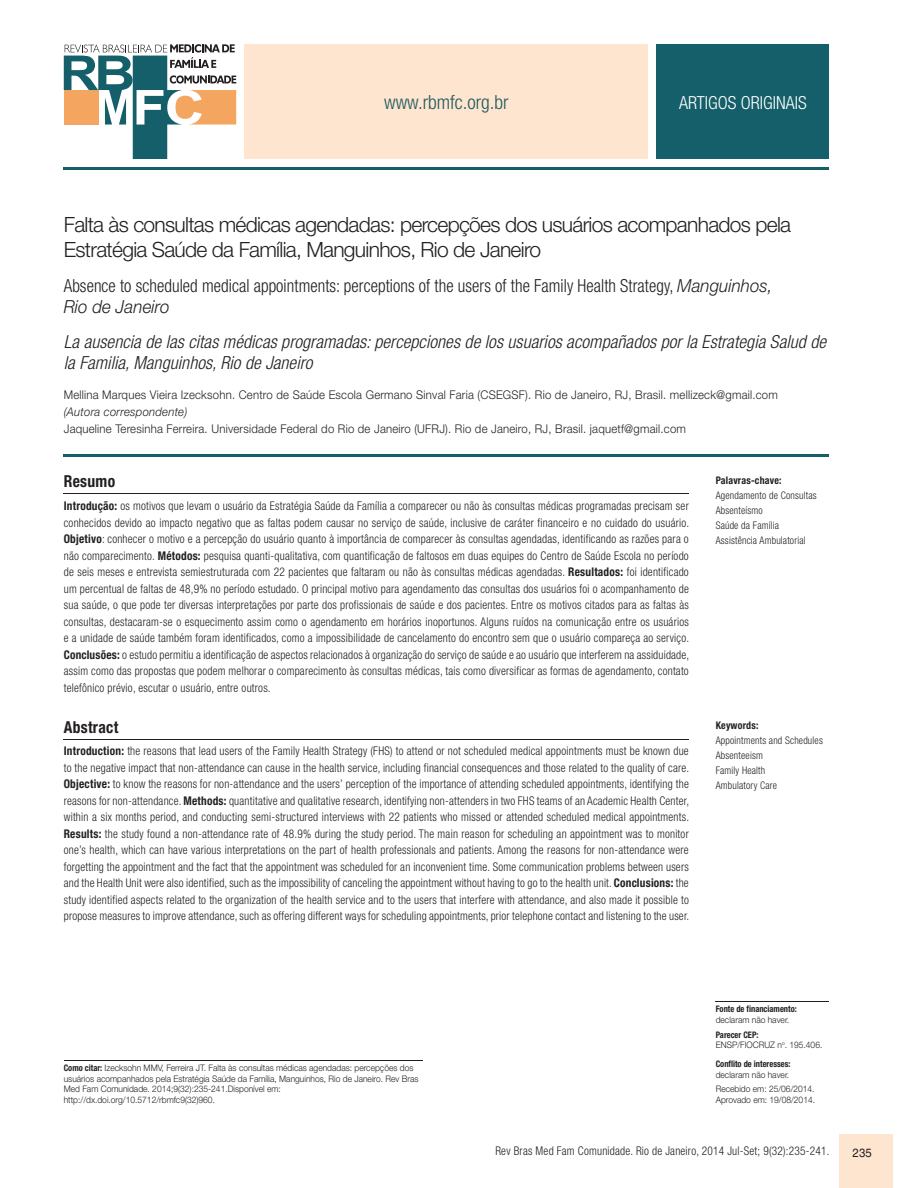
<style>
.page{position:relative;width:918px;height:1188px;background:#fff}
.page>*{position:absolute;margin:0;border:0;box-sizing:border-box;transform-origin:0 0}
.t1{font:300 21px/25.2px "Helvetica Neue";letter-spacing:-.035em;color:#231f20}
.t2{font:300 condensed 19.5px "Helvetica Neue";color:#215a5e}
.t3{font:italic 300 condensed 18px/21.6px "Helvetica Neue";letter-spacing:.005em;color:#231f20}
.t4{font:300 condensed 18px/21.6px "Helvetica Neue";letter-spacing:.005em;color:#231f20;scale:.94 1}
.t5{font:300 condensed 18px "Helvetica Neue";color:#fff}
.t6{font:700 condensed 16.5px "Helvetica Neue";letter-spacing:.02em;color:#231f20;scale:.94 1}
.t7{font:300 condensed 12px/16.5px "Helvetica Neue";letter-spacing:.02em;color:#231f20;text-align:justify;scale:.94 1}
.t8{font:300 12px "Helvetica Neue";letter-spacing:.02em;color:#231f20;scale:.94 1}
.t9{font:italic 300 12px "Helvetica Neue";letter-spacing:.02em;color:#231f20;scale:.94 1}
.t10{font:12px "Helvetica";color:#231f20;scale:.94 1}
.t11{font:300 condensed 10.5px/15px "Helvetica Neue";letter-spacing:.02em;color:#231f20;scale:.94 1}
.t12{font:700 condensed 10.5px "Helvetica Neue";letter-spacing:.02em;color:#231f20;scale:.94 1}
.t13{font:300 9px/10.5px "Helvetica Neue";color:#231f20;scale:.94 1}
.t14{font:700 condensed 9px "Helvetica Neue";color:#231f20;scale:.94 1}
.s1{font-style:italic;font-stretch:normal}
.s2{font-weight:700}
.s3{font-weight:700;font-stretch:condensed}
</style>
<div class="page">
<svg style="left:64px;top:44px;width:172px;height:115px"></svg>
<div style="left:245px;top:44px;width:403px;height:115px;background:#fde5cf"></div>
<hr style="left:64px;top:167px;width:765px;height:3px;background:#145f69">
<div style="left:840px;top:1135px;width:53px;height:53px;background:#fde5cf"></div>
<hr style="left:64px;top:454px;width:765px;height:3px;background:#145f69">
<hr style="left:64px;top:494px;width:625px;height:1px;background:#231f20">
<hr style="left:64px;top:739px;width:625px;height:1px;background:#231f20">
<hr style="left:64px;top:1060px;width:358px;height:1px;background:#231f20">
<hr style="left:716px;top:1001px;width:113px;height:1px;background:#231f20">
<div style="left:657px;top:44px;width:172px;height:115px;background:#145f69"></div>
<h2 class="t2" style="left:384px;top:95px;width:126px">www.rbmfc.org.br</h2>
<h3 class="t5" style="left:679px;top:96px;width:129px">ARTIGOS ORIGINAIS</h3>
<h1 class="t1" style="left:64px;top:214px;width:729px">Falta às consultas médicas agendadas: percepções dos usuários acompanhados pela<br>Estratégia Saúde da Família, Manguinhos, Rio de Janeiro</h1>
<h3 class="t4" style="left:64px;top:276px;width:756px">Absence to scheduled medical appointments: perceptions of the users of the Family Health Strategy, <span class="s1">Manguinhos,<br>Rio de Janeiro</span></h3>
<h3 class="t3" style="left:64px;top:332px;width:764px">La ausencia de las citas médicas programadas: percepciones de los usuarios acompañados por la Estrategia Salud de la Familia, Manguinhos, Rio de Janeiro</h3>
<p class="t8" style="left:64px;top:391px;width:761px">Mellina Marques Vieira Izecksohn. Centro de Saúde Escola Germano Sinval Faria (CSEGSF). Rio de Janeiro, RJ, Brasil. mellizeck@gmail.com</p>
<p class="t9" style="left:64px;top:407px;width:133px">(Autora correspondente)</p>
<p class="t8" style="left:64px;top:424px;width:663px">Jaqueline Teresinha Ferreira. Universidade Federal do Rio de Janeiro (UFRJ). Rio de Janeiro, RJ, Brasil. jaquetf@gmail.com</p>
<h3 class="t6" style="left:64px;top:475px;width:56px">Resumo</h3>
<p class="t7" style="left:64px;top:499px;width:667px"><span class="s2">Introdução:</span> os motivos que levam o usuário da Estratégia Saúde da Família a comparecer ou não às consultas médicas programadas precisam ser conhecidos devido ao impacto negativo que as faltas podem causar no serviço de saúde, inclusive de caráter financeiro e no cuidado do usuário.<br><span class="s2">Objetivo</span>: conhecer o motivo e a percepção do usuário quanto à importância de comparecer às consultas agendadas, identificando as razões para o não comparecimento. <span class="s2">Métodos:</span> pesquisa quanti-qualitativa, com quantificação de faltosos em duas equipes do Centro de Saúde Escola no período de seis meses e entrevista semiestruturada com 22 pacientes que faltaram ou não às consultas médicas agendadas. <span class="s2">Resultados:</span> foi identificado um percentual de faltas de 48,9% no período estudado. O principal motivo para agendamento das consultas dos usuários foi o acompanhamento de sua saúde, o que pode ter diversas interpretações por parte dos profissionais de saúde e dos pacientes. Entre os motivos citados para as faltas às consultas, destacaram-se o esquecimento assim como o agendamento em horários inoportunos. Alguns ruídos na comunicação entre os usuários e a unidade de saúde também foram identificados, como a impossibilidade de cancelamento do encontro sem que o usuário compareça ao serviço.<br><span class="s2">Conclusões:</span> o estudo permitiu a identificação de aspectos relacionados à organização do serviço de saúde e ao usuário que interferem na assiduidade, assim como das propostas que podem melhorar o comparecimento às consultas médicas, tais como diversificar as formas de agendamento, contato telefônico prévio, escutar o usuário, entre outros.</p>
<h3 class="t6" style="left:64px;top:721px;width:60px">Abstract</h3>
<p class="t7" style="left:64px;top:744px;width:667px"><span class="s2">Introduction:</span> the reasons that lead users of the Family Health Strategy (FHS) to attend or not scheduled medical appointments must be known due to the negative impact that non-attendance can cause in the health service, including financial consequences and those related to the quality of care.<br><span class="s2">Objective:</span> to know the reasons for non-attendance and the users’ perception of the importance of attending scheduled appointments, identifying the reasons for non-attendance. <span class="s2">Methods:</span> quantitative and qualitative research, identifying non-attenders in two FHS teams of an Academic Health Center, within a six months period, and conducting semi-structured interviews with 22 patients who missed or attended scheduled medical appointments.<br><span class="s2">Results:</span> the study found a non-attendance rate of 48.9% during the study period. The main reason for scheduling an appointment was to monitor one’s health, which can have various interpretations on the part of health professionals and patients. Among the reasons for non-attendance were forgetting the appointment and the fact that the appointment was scheduled for an inconvenient time. Some communication problems between users and the Health Unit were also identified, such as the impossibility of canceling the appointment without having to go to the health unit. <span class="s2">Conclusions:</span> the study identified aspects related to the organization of the health service and to the users that interfere with attendance, and also made it possible to propose measures to improve attendance, such as offering different ways for scheduling appointments, prior telephone contact and listening to the user.</p>
<p class="t12" style="left:716px;top:476px;width:72px">Palavras-chave:</p>
<p class="t11" style="left:716px;top:488px;width:109px">Agendamento de Consultas<br>Absenteísmo<br>Saúde da Família<br>Assistência Ambulatorial</p>
<p class="t12" style="left:716px;top:722px;width:47px">Keywords:</p>
<p class="t11" style="left:716px;top:734px;width:115px">Appointments and Schedules<br>Absenteeism<br>Family Health<br>Ambulatory Care</p>
<p class="t13" style="left:64px;top:1064px;width:379px"><span class="s3">Como citar:</span> Izecksohn MMV, Ferreira JT. Falta às consultas médicas agendadas: percepções dos usuários acompanhados pela Estratégia Saúde da Família, Manguinhos, Rio de Janeiro. Rev Bras Med Fam Comunidade. 2014;9(32):235-241.Disponível em: http://dx.doi.org/10.5712/rbmfc9(32)960.</p>
<p class="t14" style="left:716px;top:1006px;width:88px">Fonte de financiamento:</p>
<p class="t13" style="left:716px;top:1015px;width:80px">declaram não haver.</p>
<p class="t13" style="left:716px;top:1030px;width:115px"><span class="s3">Parecer CEP:<br></span>ENSP/FIOCRUZ n<sup>o</sup>. 195.406.</p>
<p class="t14" style="left:716px;top:1061px;width:81px">Conflito de interesses:</p>
<p class="t13" style="left:716px;top:1068px;width:107px;line-height:14.7px">declaram não haver.<br>Recebido em: 25/06/2014.</p>
<p class="t13" style="left:716px;top:1095px;width:107px">Aprovado em: 19/08/2014.</p>
<p class="t7" style="left:495px;top:1144px;width:357px">Rev Bras Med Fam Comunidade. Rio de Janeiro, 2014 Jul-Set; 9(32):235-241.</p>
<p class="t10" style="left:853px;top:1148px;width:22px">235</p>
</div>
